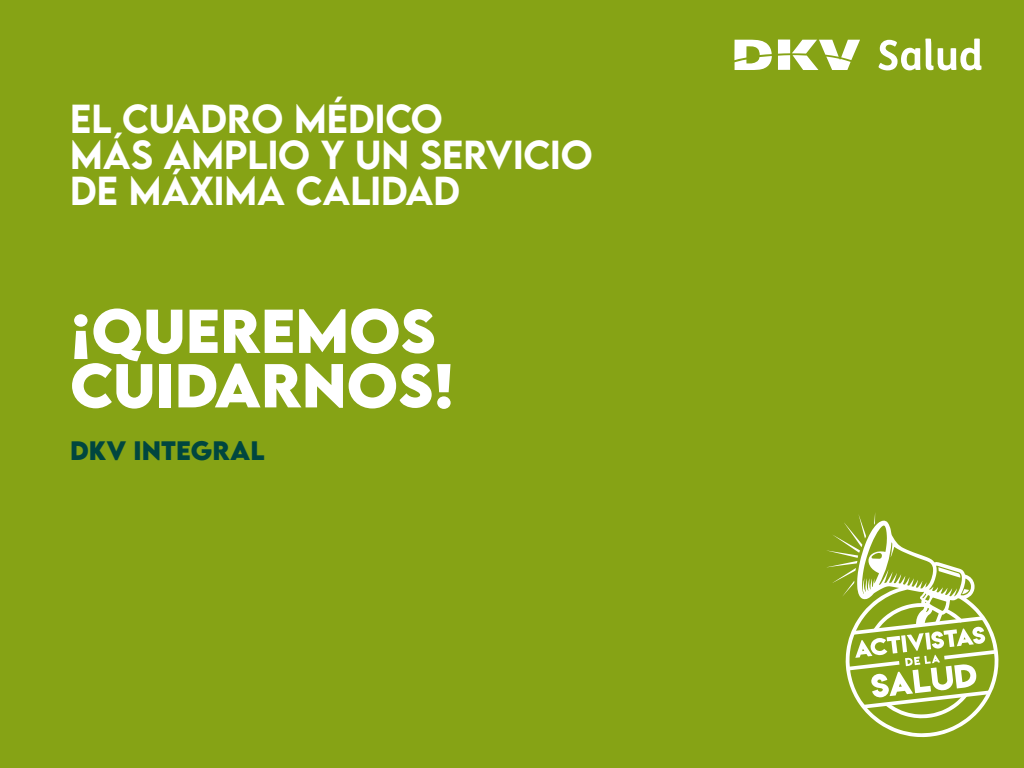
<style>
.page{position:relative;width:1024px;height:768px;background:#86a315}
.page>*{position:absolute;margin:0;border:0;box-sizing:border-box;transform-origin:0 0}
.t1{font:700 55px/54.5px "LEMONMILK Pro FTR";color:#fff}
.t2{font:500 36px/36px "LEMONMILK Pro FTR";color:#fff}
.t3{font:700 23.7px "LEMONMILK Pro FTR";color:#00463f}
</style>
<div class="page">
<svg style="left:734px;top:40px;width:38px;height:30px"></svg>
<svg style="left:778px;top:40px;width:82px;height:30px"></svg>
<svg style="left:878px;top:39px;width:103px;height:31px"></svg>
<svg style="left:846px;top:521px;width:153px;height:216px"></svg>
<svg style="left:938px;top:567px;width:22px;height:11px"></svg>
<svg style="left:962px;top:589px;width:7px;height:5px"></svg>
<svg style="left:847px;top:616px;width:150px;height:103px"></svg>
<svg style="left:827px;top:514px;width:39px;height:82px"></svg>
<p class="t2" style="left:70px;top:101px;width:524px">EL CUADRO MÉDICO<br>MÁS AMPLIO Y UN SERVICIO<br>DE MÁXIMA CALIDAD</p>
<h1 class="t1" style="left:70px;top:304px;width:386px">¡QUEREMOS<br>CUIDARNOS!</h1>
<p class="t3" style="left:70px;top:435px;width:196px">DKV INTEGRAL</p>
</div>
